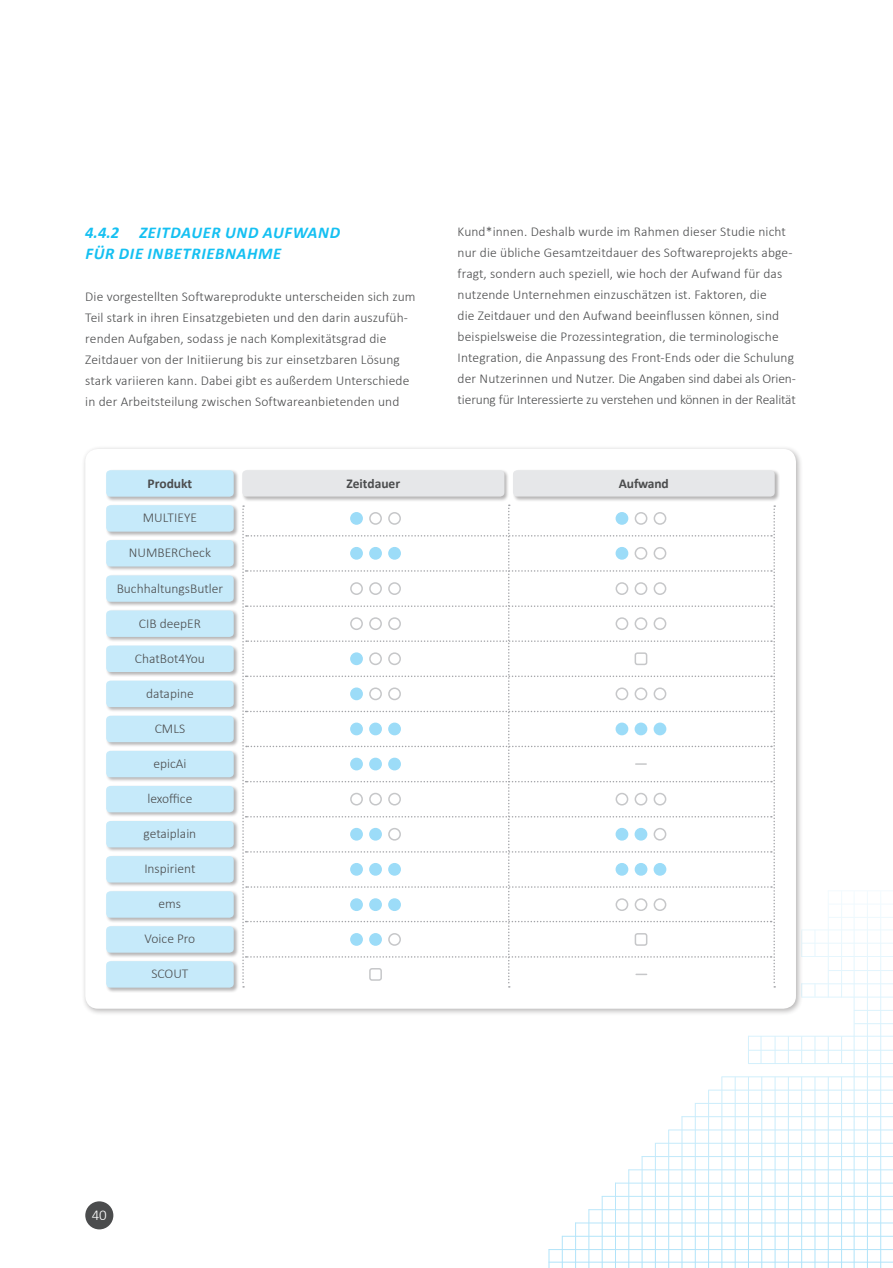
<style>
.page{position:relative;width:893px;height:1268px;background:#fff}
.page>*{position:absolute;margin:0;border:0;box-sizing:border-box;transform-origin:0 0}
.text{font:italic 700 16.5px "Calibri";letter-spacing:.04em;color:#15c0f2}
.t1{font:300 15px "Calibri";color:#fff}
.tabelle_text_white{font:300 13.5px/21px "Calibri";letter-spacing:.01em;color:#4b4c4d}
.tabelle_text_white-2{font:700 13.5px "Calibri";letter-spacing:-.005em;color:#4b4c4d}
</style>
<div class="page">
<hr style="left:601px;top:1196px;width:291px;height:1px;background:#9cdcf8">
<hr style="left:588px;top:1209px;width:304px;height:1px;background:#9cdcf8">
<hr style="left:575px;top:1223px;width:317px;height:1px;background:#9cdcf8">
<hr style="left:561px;top:1236px;width:331px;height:1px;background:#9cdcf8">
<hr style="left:548px;top:1249px;width:344px;height:1px;background:#9cdcf8">
<hr style="left:548px;top:1262px;width:344px;height:1px;background:#9cdcf8">
<hr style="left:615px;top:1183px;width:277px;height:1px;background:#9cdcf8">
<hr style="left:708px;top:1090px;width:1px;height:178px;background:#9cdcf8">
<hr style="left:721px;top:1077px;width:1px;height:191px;background:#9cdcf8">
<hr style="left:734px;top:1077px;width:1px;height:191px;background:#9cdcf8">
<hr style="left:747px;top:1077px;width:1px;height:191px;background:#9cdcf8">
<hr style="left:761px;top:1077px;width:1px;height:191px;background:#9cdcf8">
<hr style="left:774px;top:1077px;width:1px;height:191px;background:#9cdcf8">
<hr style="left:694px;top:1103px;width:1px;height:165px;background:#9cdcf8">
<hr style="left:787px;top:1077px;width:1px;height:191px;background:#9cdcf8">
<hr style="left:801px;top:1077px;width:1px;height:191px;background:#9cdcf8">
<hr style="left:814px;top:1077px;width:1px;height:191px;background:#9cdcf8">
<hr style="left:827px;top:1077px;width:1px;height:191px;background:#9cdcf8">
<hr style="left:840px;top:1077px;width:1px;height:191px;background:#9cdcf8">
<hr style="left:853px;top:891px;width:1px;height:377px;background:#9cdcf8">
<hr style="left:866px;top:891px;width:1px;height:377px;background:#9cdcf8">
<hr style="left:880px;top:891px;width:1px;height:377px;background:#9cdcf8">
<hr style="left:681px;top:1116px;width:1px;height:152px;background:#9cdcf8">
<svg style="left:548px;top:1249px;width:1px;height:19px"></svg>
<hr style="left:561px;top:1236px;width:1px;height:32px;background:#9cdcf8">
<hr style="left:575px;top:1223px;width:1px;height:45px;background:#9cdcf8">
<hr style="left:588px;top:1209px;width:1px;height:59px;background:#9cdcf8">
<hr style="left:601px;top:1196px;width:1px;height:72px;background:#9cdcf8">
<hr style="left:615px;top:1183px;width:1px;height:85px;background:#9cdcf8">
<hr style="left:628px;top:1169px;width:1px;height:99px;background:#9cdcf8">
<hr style="left:641px;top:1156px;width:1px;height:112px;background:#9cdcf8">
<hr style="left:654px;top:1143px;width:1px;height:125px;background:#9cdcf8">
<hr style="left:668px;top:1130px;width:1px;height:138px;background:#9cdcf8">
<svg style="left:814px;top:931px;width:1px;height:25px"></svg>
<svg style="left:814px;top:984px;width:1px;height:13px"></svg>
<hr style="left:827px;top:890px;width:1px;height:107px;background:#9cdcf8">
<hr style="left:840px;top:890px;width:1px;height:107px;background:#9cdcf8">
<svg style="left:814px;top:1037px;width:1px;height:26px"></svg>
<svg style="left:801px;top:1037px;width:1px;height:26px"></svg>
<svg style="left:774px;top:1037px;width:1px;height:26px"></svg>
<svg style="left:760px;top:1037px;width:1px;height:26px"></svg>
<hr style="left:708px;top:1090px;width:184px;height:1px;background:#9cdcf8">
<hr style="left:694px;top:1103px;width:198px;height:1px;background:#9cdcf8">
<hr style="left:681px;top:1116px;width:211px;height:1px;background:#9cdcf8">
<hr style="left:668px;top:1130px;width:224px;height:1px;background:#9cdcf8">
<hr style="left:655px;top:1143px;width:237px;height:1px;background:#9cdcf8">
<hr style="left:641px;top:1156px;width:251px;height:1px;background:#9cdcf8">
<hr style="left:628px;top:1169px;width:264px;height:1px;background:#9cdcf8">
<hr style="left:721px;top:1076px;width:171px;height:1px;background:#9cdcf8">
<hr style="left:801px;top:997px;width:91px;height:1px;background:#9cdcf8">
<hr style="left:801px;top:983px;width:91px;height:1px;background:#9cdcf8">
<hr style="left:828px;top:970px;width:64px;height:1px;background:#9cdcf8">
<hr style="left:801px;top:956px;width:91px;height:1px;background:#9cdcf8">
<hr style="left:801px;top:943px;width:91px;height:1px;background:#9cdcf8">
<hr style="left:801px;top:930px;width:91px;height:1px;background:#9cdcf8">
<hr style="left:828px;top:917px;width:64px;height:1px;background:#9cdcf8">
<hr style="left:827px;top:904px;width:65px;height:1px;background:#9cdcf8">
<hr style="left:827px;top:890px;width:65px;height:1px;background:#9cdcf8">
<hr style="left:853px;top:1010px;width:39px;height:1px;background:#9cdcf8">
<hr style="left:854px;top:1023px;width:38px;height:1px;background:#9cdcf8">
<hr style="left:747px;top:1036px;width:145px;height:1px;background:#9cdcf8">
<hr style="left:748px;top:1050px;width:144px;height:1px;background:#9cdcf8">
<hr style="left:747px;top:1063px;width:145px;height:1px;background:#9cdcf8">
<div style="left:81px;top:445px;width:722px;height:571px;background:#231f20;opacity:.33"></div>
<div style="left:85px;top:449px;width:710px;height:560px;background:#fff;border-radius:13px"></div>
<div style="left:241px;top:469px;width:268px;height:33px;background:#231f20;opacity:.33"></div>
<div style="left:242px;top:470px;width:262px;height:27px;background:#e6e7e9;border-radius:4px"></div>
<div style="left:512px;top:469px;width:267px;height:33px;background:#231f20;opacity:.33"></div>
<div style="left:513px;top:470px;width:261px;height:27px;background:#e6e7e9;border-radius:4px"></div>
<div style="left:105px;top:469px;width:134px;height:33px;background:#231f20;opacity:.33"></div>
<div style="left:106px;top:470px;width:128px;height:27px;background:#c6eafa;border-radius:4px"></div>
<div style="left:105px;top:504px;width:134px;height:33px;background:#231f20;opacity:.33"></div>
<div style="left:106px;top:505px;width:128px;height:27px;background:#c6eafa;border-radius:4px"></div>
<div style="left:105px;top:539px;width:134px;height:33px;background:#231f20;opacity:.33"></div>
<div style="left:106px;top:540px;width:128px;height:27px;background:#c6eafa;border-radius:4px"></div>
<div style="left:105px;top:575px;width:134px;height:32px;background:#231f20;opacity:.33"></div>
<div style="left:106px;top:575px;width:128px;height:27px;background:#c6eafa;border-radius:4px"></div>
<div style="left:105px;top:610px;width:134px;height:32px;background:#231f20;opacity:.33"></div>
<div style="left:106px;top:610px;width:128px;height:27px;background:#c6eafa;border-radius:4px"></div>
<div style="left:105px;top:645px;width:134px;height:32px;background:#231f20;opacity:.33"></div>
<div style="left:106px;top:646px;width:128px;height:26px;background:#c6eafa;border-radius:4px"></div>
<div style="left:105px;top:680px;width:134px;height:32px;background:#231f20;opacity:.33"></div>
<div style="left:106px;top:681px;width:128px;height:26px;background:#c6eafa;border-radius:4px"></div>
<div style="left:105px;top:715px;width:134px;height:32px;background:#231f20;opacity:.33"></div>
<div style="left:106px;top:716px;width:128px;height:26px;background:#c6eafa;border-radius:4px"></div>
<div style="left:105px;top:750px;width:134px;height:32px;background:#231f20;opacity:.33"></div>
<div style="left:106px;top:751px;width:128px;height:26px;background:#c6eafa;border-radius:4px"></div>
<div style="left:105px;top:785px;width:134px;height:33px;background:#231f20;opacity:.33"></div>
<div style="left:106px;top:786px;width:128px;height:26px;background:#c6eafa;border-radius:4px"></div>
<div style="left:105px;top:820px;width:134px;height:33px;background:#231f20;opacity:.33"></div>
<div style="left:106px;top:821px;width:128px;height:26px;background:#c6eafa;border-radius:4px"></div>
<div style="left:105px;top:855px;width:134px;height:33px;background:#231f20;opacity:.33"></div>
<div style="left:106px;top:856px;width:128px;height:27px;background:#c6eafa;border-radius:4px"></div>
<div style="left:105px;top:890px;width:134px;height:33px;background:#231f20;opacity:.33"></div>
<div style="left:106px;top:891px;width:128px;height:27px;background:#c6eafa;border-radius:4px"></div>
<div style="left:105px;top:925px;width:134px;height:33px;background:#231f20;opacity:.33"></div>
<div style="left:106px;top:926px;width:128px;height:27px;background:#c6eafa;border-radius:4px"></div>
<div style="left:105px;top:960px;width:134px;height:33px;background:#231f20;opacity:.33"></div>
<div style="left:106px;top:961px;width:128px;height:27px;background:#c6eafa;border-radius:4px"></div>
<svg style="left:242px;top:505px;width:533px;height:483px"></svg>
<div style="left:85px;top:1201px;width:28px;height:28px;background:#4b4c4d;border-radius:50%"></div>
<p class="text" style="left:85px;top:221px;width:256px">4.4.2 ZEITDAUER UND AUFWAND</p>
<p class="text" style="left:86px;top:242px;width:197px">FÜR DIE INBETRIEBNAHME</p>
<p class="tabelle_text_white" style="left:85px;top:286px;width:332px">Die vorgestellten Softwareprodukte unterscheiden sich zum Teil stark in ihren Einsatzgebieten und den darin auszufüh&shy;renden Aufgaben, sodass je nach Komplexitätsgrad die Zeitdauer von der Initiierung bis zur einsetzbaren Lösung stark variieren kann. Dabei gibt es außerdem Unterschiede in der Arbeitsteilung zwischen Softwareanbietenden und</p>
<p class="tabelle_text_white" style="left:457px;top:221px;width:340px">Kund*innen. Deshalb wurde im Rahmen dieser Studie nicht nur die übliche Gesamtzeitdauer des Softwareprojekts abge&shy;fragt, sondern auch speziell, wie hoch der Aufwand für das nutzende Unternehmen einzuschätzen ist. Faktoren, die<br>die Zeitdauer und den Aufwand beeinflussen können, sind beispielsweise die Prozessintegration, die terminologische Integration, die Anpassung des Front-Ends oder die Schulung der Nutzerinnen und Nutzer. Die Angaben sind dabei als Orien&shy;tierung für Interessierte zu verstehen und können in der Realität</p>
<p class="tabelle_text_white-2" style="left:147px;top:474px;width:46px">Produkt</p>
<p class="tabelle_text_white-2" style="left:346px;top:474px;width:55px">Zeitdauer</p>
<p class="tabelle_text_white-2" style="left:618px;top:474px;width:52px">Aufwand</p>
<p class="tabelle_text_white" style="left:143px;top:507px;width:56px">MULTIEYE</p>
<p class="tabelle_text_white" style="left:129px;top:542px;width:84px">NUMBERCheck</p>
<p class="tabelle_text_white" style="left:117px;top:577px;width:108px">BuchhaltungsButler</p>
<p class="tabelle_text_white" style="left:139px;top:612px;width:63px">CIB deepER</p>
<p class="tabelle_text_white" style="left:135px;top:648px;width:71px">ChatBot4You</p>
<p class="tabelle_text_white" style="left:146px;top:683px;width:49px">datapine</p>
<p class="tabelle_text_white" style="left:155px;top:718px;width:32px">CMLS</p>
<p class="tabelle_text_white" style="left:153px;top:753px;width:34px">epicAi</p>
<p class="tabelle_text_white" style="left:147px;top:788px;width:46px">lexoffice</p>
<p class="tabelle_text_white" style="left:143px;top:823px;width:54px">getaiplain</p>
<p class="tabelle_text_white" style="left:144px;top:858px;width:53px">Inspirient</p>
<p class="tabelle_text_white" style="left:158px;top:893px;width:24px">ems</p>
<p class="tabelle_text_white" style="left:144px;top:928px;width:52px">Voice Pro</p>
<p class="tabelle_text_white" style="left:151px;top:963px;width:39px">SCOUT</p>
<p class="t1" style="left:92px;top:1206px;width:17px">40</p>
</div>
